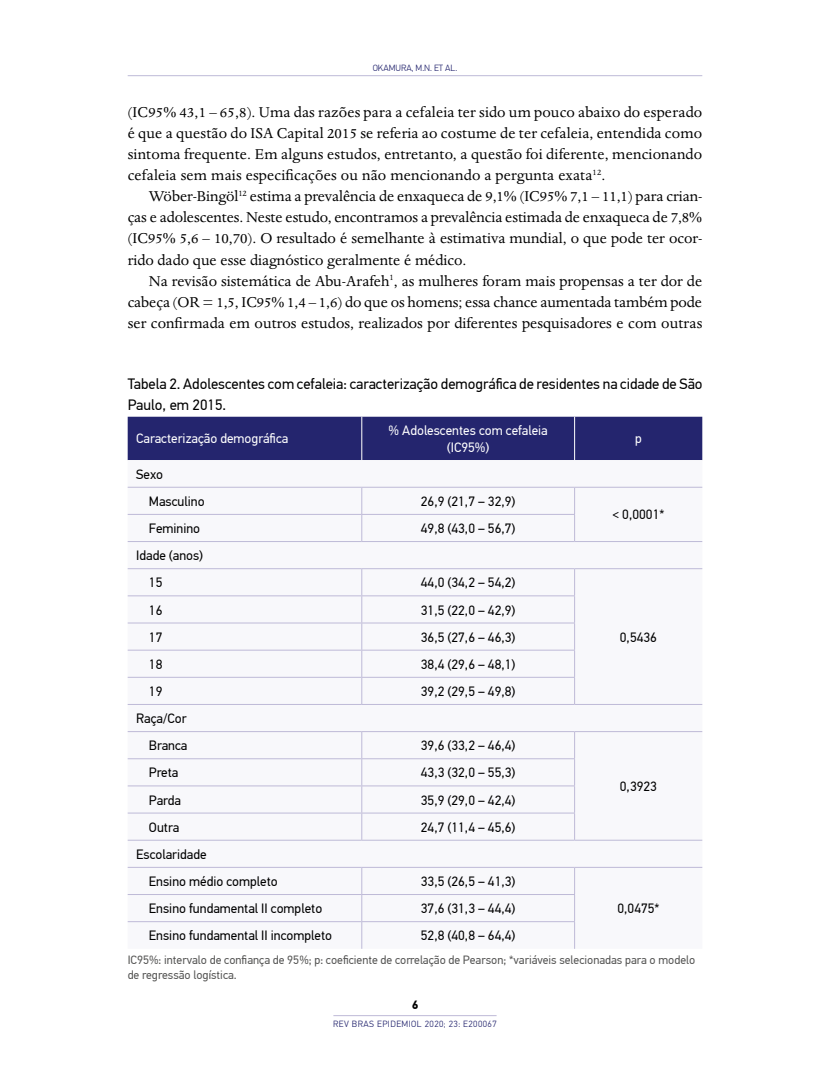
<style>
.page{position:relative;width:830px;height:1085px;background:#fff}
.page>*{position:absolute;margin:0;border:0;box-sizing:border-box;transform-origin:0 0}
.t1{font:16.5px/21px "Dante MT Std";letter-spacing:.005em;color:#000;text-align:justify}
.t2{font:15px/21px "PF Din Text Pro";color:#000}
.t3{font:13.5px/27.2px "PF Din Text Pro";color:#000}
.t4{font:13.5px/16.2px "PF Din Text Pro";color:#fff;text-align:center}
.t5{font:12px/14.4px "PF Din Text Pro";color:#575756}
.t6{font:700 12px "PF Din Text Pro";color:#000}
.t7{font:300 9px "PF Din Text Pro";letter-spacing:.05em;color:#24256e}
.t8{font:300 9px "PF Din Text Pro";color:#24256e}
</style>
<div class="page">
<hr style="left:128px;top:75px;width:574px;height:1px;background:#bebad7">
<hr style="left:333px;top:1015px;width:163px;height:1px;background:#bebad7">
<div style="left:128px;top:416px;width:574px;height:44px;background:#24256e"></div>
<svg style="left:128px;top:486px;width:574px;height:462px"></svg>
<hr style="left:128px;top:487px;width:233px;height:1px;background:#bebad7">
<hr style="left:361px;top:487px;width:213px;height:1px;background:#bebad7">
<hr style="left:574px;top:487px;width:128px;height:1px;background:#bebad7">
<hr style="left:128px;top:514px;width:233px;height:1px;background:#bebad7">
<hr style="left:361px;top:514px;width:213px;height:1px;background:#bebad7">
<svg style="left:361px;top:487px;width:1px;height:54px"></svg>
<svg style="left:574px;top:487px;width:1px;height:54px"></svg>
<hr style="left:128px;top:541px;width:233px;height:1px;background:#bebad7">
<hr style="left:361px;top:541px;width:213px;height:1px;background:#bebad7">
<hr style="left:574px;top:541px;width:128px;height:1px;background:#bebad7">
<hr style="left:128px;top:568px;width:233px;height:1px;background:#bebad7">
<hr style="left:361px;top:568px;width:213px;height:1px;background:#bebad7">
<hr style="left:574px;top:568px;width:128px;height:1px;background:#bebad7">
<hr style="left:128px;top:595px;width:233px;height:1px;background:#bebad7">
<hr style="left:361px;top:595px;width:213px;height:1px;background:#bebad7">
<hr style="left:128px;top:622px;width:233px;height:1px;background:#bebad7">
<hr style="left:361px;top:622px;width:213px;height:1px;background:#bebad7">
<hr style="left:128px;top:649px;width:233px;height:1px;background:#bebad7">
<hr style="left:361px;top:649px;width:213px;height:1px;background:#bebad7">
<hr style="left:128px;top:676px;width:233px;height:1px;background:#bebad7">
<hr style="left:361px;top:676px;width:213px;height:1px;background:#bebad7">
<svg style="left:361px;top:569px;width:1px;height:135px"></svg>
<svg style="left:574px;top:569px;width:1px;height:135px"></svg>
<hr style="left:128px;top:704px;width:233px;height:1px;background:#bebad7">
<hr style="left:361px;top:704px;width:213px;height:1px;background:#bebad7">
<hr style="left:574px;top:704px;width:128px;height:1px;background:#bebad7">
<hr style="left:128px;top:731px;width:233px;height:1px;background:#bebad7">
<hr style="left:361px;top:731px;width:213px;height:1px;background:#bebad7">
<hr style="left:574px;top:731px;width:128px;height:1px;background:#bebad7">
<hr style="left:128px;top:758px;width:233px;height:1px;background:#bebad7">
<hr style="left:361px;top:758px;width:213px;height:1px;background:#bebad7">
<hr style="left:128px;top:785px;width:233px;height:1px;background:#bebad7">
<hr style="left:361px;top:785px;width:213px;height:1px;background:#bebad7">
<hr style="left:128px;top:812px;width:233px;height:1px;background:#bebad7">
<hr style="left:361px;top:812px;width:213px;height:1px;background:#bebad7">
<svg style="left:361px;top:731px;width:1px;height:108px"></svg>
<svg style="left:574px;top:731px;width:1px;height:108px"></svg>
<hr style="left:128px;top:839px;width:233px;height:1px;background:#bebad7">
<hr style="left:361px;top:839px;width:213px;height:1px;background:#bebad7">
<hr style="left:574px;top:839px;width:128px;height:1px;background:#bebad7">
<hr style="left:128px;top:866px;width:233px;height:1px;background:#bebad7">
<hr style="left:361px;top:866px;width:213px;height:1px;background:#bebad7">
<hr style="left:574px;top:866px;width:128px;height:1px;background:#bebad7">
<hr style="left:128px;top:894px;width:233px;height:1px;background:#bebad7">
<hr style="left:361px;top:894px;width:213px;height:1px;background:#bebad7">
<hr style="left:128px;top:921px;width:233px;height:1px;background:#bebad7">
<hr style="left:361px;top:921px;width:213px;height:1px;background:#bebad7">
<svg style="left:361px;top:867px;width:1px;height:81px"></svg>
<svg style="left:574px;top:867px;width:1px;height:81px"></svg>
<hr style="left:361px;top:416px;width:1px;height:44px;background:#fff">
<hr style="left:574px;top:416px;width:1px;height:44px;background:#fff">
<p class="t8" style="left:372px;top:63px;width:86px">OKAMURA, M.N. ET AL.</p>
<p class="t1" style="left:128px;top:102px;width:576px">(IC95% 43,1 – 65,8). Uma das razões para a cefaleia ter sido um pouco abaixo do esperado é que a questão do ISA Capital 2015 se referia ao costume de ter cefaleia, entendida como sintoma frequente. Em alguns estudos, entretanto, a questão foi diferente, mencionando cefaleia sem mais especificações ou não mencionando a pergunta exata<sup>12</sup>.</p>
<p class="t1" style="left:128px;top:186px;width:576px;text-indent:21px">Wöber-Bingöl<sup>12</sup> estima a prevalência de enxaqueca de 9,1% (IC95% 7,1 – 11,1) para crian&shy;ças e adolescentes. Neste estudo, encontramos a prevalência estimada de enxaqueca de 7,8% (IC95% 5,6 – 10,70). O resultado é semelhante à estimativa mundial, o que pode ter ocor&shy;rido dado que esse diagnóstico geralmente é médico.</p>
<p class="t1" style="left:128px;top:270px;width:576px;text-indent:21px">Na revisão sistemática de Abu-Arafeh<sup>1</sup>, as mulheres foram mais propensas a ter dor de cabeça (OR = 1,5, IC95% 1,4 – 1,6) do que os homens; essa chance aumentada também pode ser confirmada em outros estudos, realizados por diferentes pesquisadores e com outras</p>
<p class="t2" style="left:128px;top:374px;width:576px">Tabela 2. Adolescentes com cefaleia: caracterização demográfica de residentes na cidade de São<br>Paulo, em 2015.</p>
<p class="t4" style="left:136px;top:431px;width:154px">Caracterização demográfica</p>
<p class="t4" style="left:388px;top:422px;width:161px">% Adolescentes com cefaleia (IC95%)</p>
<p class="t4" style="left:634px;top:431px;width:8px">p</p>
<p class="t3" style="left:149px;top:460px;width:57px;text-indent:-13px">Sexo<br>Masculino</p>
<p class="t3" style="left:420px;top:487px;width:96px">26,9 (21,7 – 32,9)</p>
<p class="t3" style="left:149px;top:515px;width:53px">Feminino</p>
<p class="t3" style="left:420px;top:515px;width:96px">49,8 (43,0 – 56,7)</p>
<p class="t3" style="left:149px;top:542px;width:56px;text-indent:-13px">Idade (anos)<br>15</p>
<p class="t3" style="left:420px;top:569px;width:96px">44,0 (34,2 – 54,2)</p>
<p class="t3" style="left:149px;top:596px;width:15px">16</p>
<p class="t3" style="left:420px;top:596px;width:96px">31,5 (22,0 – 42,9)</p>
<p class="t3" style="left:149px;top:623px;width:15px">17</p>
<p class="t3" style="left:420px;top:623px;width:96px">36,5 (27,6 – 46,3)</p>
<p class="t3" style="left:149px;top:650px;width:15px">18</p>
<p class="t3" style="left:420px;top:650px;width:96px">38,4 (29,6 – 48,1)</p>
<p class="t3" style="left:149px;top:677px;width:15px">19</p>
<p class="t3" style="left:420px;top:677px;width:96px">39,2 (29,5 – 49,8)</p>
<p class="t3" style="left:136px;top:705px;width:53px;text-align:right">Raça/Cor<br>Branca</p>
<p class="t3" style="left:420px;top:732px;width:96px">39,6 (33,2 – 46,4)</p>
<p class="t3" style="left:149px;top:759px;width:31px">Preta</p>
<p class="t3" style="left:420px;top:759px;width:96px">43,3 (32,0 – 55,3)</p>
<p class="t3" style="left:149px;top:786px;width:33px">Parda</p>
<p class="t3" style="left:420px;top:786px;width:96px">35,9 (29,0 – 42,4)</p>
<p class="t3" style="left:149px;top:813px;width:32px">Outra</p>
<p class="t3" style="left:420px;top:813px;width:96px">24,7 (11,4 – 45,6)</p>
<p class="t3" style="left:149px;top:840px;width:130px;text-indent:-13px">Escolaridade<br>Ensino médio completo</p>
<p class="t3" style="left:420px;top:867px;width:96px">33,5 (26,5 – 41,3)</p>
<p class="t3" style="left:612px;top:501px;width:53px">&lt; 0,0001*</p>
<p class="t3" style="left:619px;top:623px;width:39px">0,5436</p>
<p class="t3" style="left:619px;top:772px;width:39px">0,3923</p>
<p class="t3" style="left:149px;top:894px;width:175px">Ensino fundamental II completo</p>
<p class="t3" style="left:420px;top:894px;width:96px">37,6 (31,3 – 44,4)</p>
<p class="t3" style="left:617px;top:894px;width:44px">0,0475*</p>
<p class="t3" style="left:149px;top:922px;width:184px">Ensino fundamental II incompleto</p>
<p class="t3" style="left:420px;top:922px;width:96px">52,8 (40,8 – 64,4)</p>
<p class="t5" style="left:128px;top:952px;width:568px">IC95%: intervalo de confiança de 95%; p: coeficiente de correlação de Pearson; *variáveis selecionadas para o modelo de regressão logística.</p>
<p class="t6" style="left:411px;top:997px;width:8px">6</p>
<p class="t7" style="left:333px;top:1018px;width:165px">REV BRAS EPIDEMIOL 2020; 23: E200067</p>
</div>
